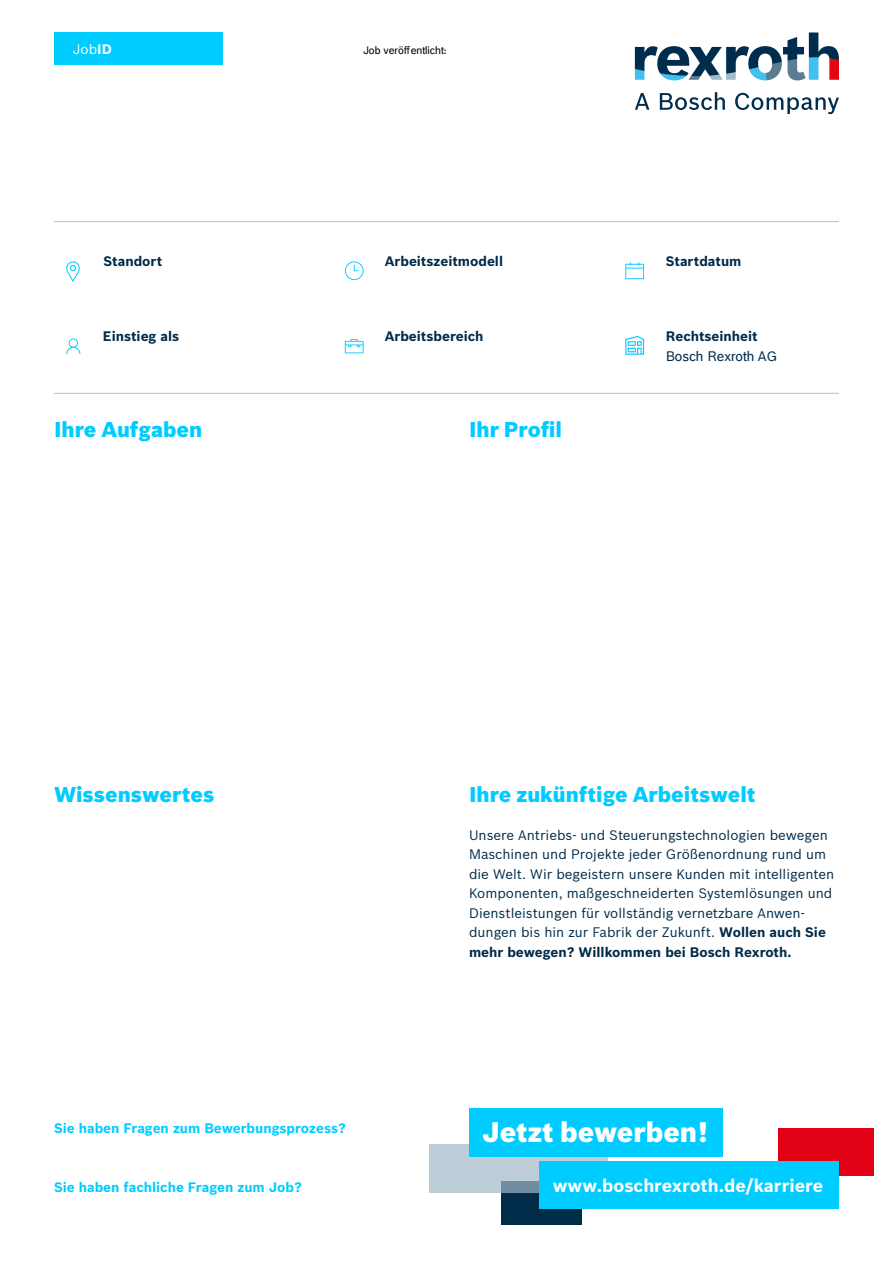
<style>
.page{position:relative;width:893px;height:1263px;background:#fff}
.page>*{position:absolute;margin:0;border:0;box-sizing:border-box;transform-origin:0 0}
.t1{font:900 27.6px "Bosch Sans";color:#fff}
.t2{font:900 21px "Bosch Sans";color:#0cf}
.t3{font:700 17.7px "Bosch Sans";color:#fff}
.t4{font:13.5px/19.5px "Bosch Sans";color:#002b49}
.t5{font:700 13.5px "Bosch Sans";color:#002b49}
.t6{font:700 13.5px "Bosch Sans";color:#0cf}
.t7{font:13.5px "Bosch Office Sans";color:#002b49}
.t8{font:13.5px "Bosch Sans";color:#fff}
.t9{font:10.5px "Bosch Office Sans";color:#000}
.s1{font-weight:700}
</style>
<div class="page">
<div style="left:54px;top:32px;width:169px;height:33px;background:#0cf"></div>
<svg style="left:635px;top:93px;width:14px;height:17px"></svg>
<svg style="left:660px;top:92px;width:65px;height:18px"></svg>
<svg style="left:735px;top:93px;width:104px;height:21px"></svg>
<svg style="left:635px;top:32px;width:204px;height:48px"></svg>
<svg style="left:345px;top:339px;width:19px;height:14px"></svg>
<svg style="left:625px;top:262px;width:19px;height:17px"></svg>
<svg style="left:345px;top:261px;width:19px;height:19px"></svg>
<svg style="left:66px;top:338px;width:14px;height:16px"></svg>
<svg style="left:66px;top:261px;width:14px;height:21px"></svg>
<svg style="left:625px;top:336px;width:19px;height:19px"></svg>
<div style="left:778px;top:1128px;width:96px;height:47px;background:#e20015"></div>
<hr style="left:54px;top:221px;width:785px;height:1px;background:#bfc0c2">
<hr style="left:54px;top:393px;width:785px;height:1px;background:#bfc0c2">
<div style="left:502px;top:1181px;width:80px;height:44px;background:#002b49"></div>
<svg style="left:429px;top:1144px;width:179px;height:48px;background:#b3c8d3"></svg>
<div style="left:469px;top:1108px;width:253px;height:49px;background:#0cf"></div>
<div style="left:540px;top:1162px;width:299px;height:47px;background:#0cf"></div>
<p class="t8" style="left:73px;top:41px;width:40px">Job<span class="s1">ID</span></p>
<p class="t9" style="left:364px;top:42px;width:85px">Job veröffentlicht:</p>
<p class="t5" style="left:104px;top:252px;width:60px">Standort</p>
<p class="t5" style="left:385px;top:252px;width:120px">Arbeitszeitmodell</p>
<p class="t5" style="left:666px;top:252px;width:77px">Startdatum</p>
<p class="t5" style="left:103px;top:328px;width:78px">Einstieg als</p>
<p class="t5" style="left:385px;top:328px;width:100px">Arbeitsbereich</p>
<p class="t5" style="left:666px;top:328px;width:93px">Rechtseinheit</p>
<p class="t7" style="left:666px;top:346px;width:113px">Bosch Rexroth AG</p>
<h2 class="t2" style="left:54px;top:417px;width:150px">Ihre Aufgaben</h2>
<h2 class="t2" style="left:469px;top:417px;width:94px">Ihr Profil</h2>
<h2 class="t2" style="left:54px;top:781px;width:162px">Wissenswertes</h2>
<p class="t6" style="left:54px;top:1120px;width:293px">Sie haben Fragen zum Bewerbungsprozess?</p>
<p class="t6" style="left:54px;top:1179px;width:249px">Sie haben fachliche Fragen zum Job?</p>
<h2 class="t2" style="left:469px;top:781px;width:288px">Ihre zukünftige Arbeitswelt</h2>
<p class="t4" style="left:469px;top:825px;width:367px">Unsere Antriebs- und Steuerungstechnologien bewegen Maschinen und Projekte jeder Größenordnung rund um die Welt. Wir begeistern unsere Kunden mit intelligenten Komponenten, maßgeschneiderten Systemlösungen und Dienstleistungen für vollständig vernetzbare Anwen&shy;dungen bis hin zur Fabrik der Zukunft. <span class="s1">Wollen auch Sie mehr bewegen? Willkommen bei Bosch Rexroth.</span></p>
<h1 class="t1" style="left:482px;top:1115px;width:228px">Jetzt bewerben!</h1>
<h3 class="t3" style="left:553px;top:1175px;width:272px">www.boschrexroth.de/karriere</h3>
</div>
